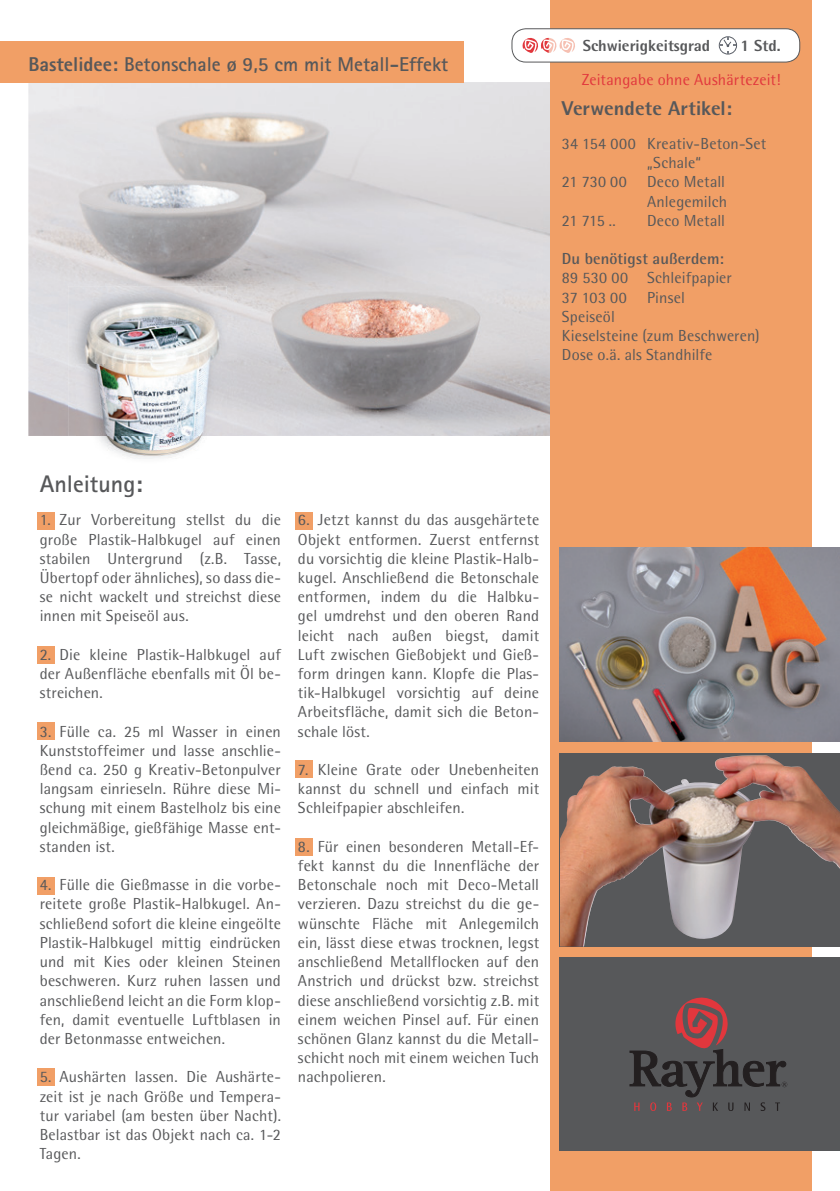
<style>
.page{position:relative;width:840px;height:1191px;background:#fff}
.page>*{position:absolute;margin:0;border:0;box-sizing:border-box;transform-origin:0 0}
.t1{font:700 24px "Rotis Sans Serif Std";color:#57585a}
.t2{font:700 20px "Rotis Sans Serif Std";color:#57585a}
.t3{font:800 20px "Rotis Semi Sans Std";letter-spacing:.005em;color:#57585a}
.t4{font:16px/19.2px "Rotis Semi Sans Std";letter-spacing:.01em;color:#57585a;text-align:justify}
.t5{font:16px "Rotis Semi Sans Std";letter-spacing:.01em;color:#e1373d}
.t6{font:800 16px "Rotis Semi Sans Std";color:#57585a}
.t7{font:700 16px "Rotis Semi Sans Std";letter-spacing:.005em;color:#57585a}
.s1{font-weight:800}
</style>
<div class="page">
<img style="left:28px;top:82px;width:522px;height:354px">
<div style="left:550px;top:0;width:261px;height:1191px;background:#f19f66"></div>
<img style="left:559px;top:547px;width:280px;height:194px">
<img style="left:559px;top:755px;width:280px;height:191px">
<div style="left:559px;top:957px;width:280px;height:194px;background:#57585a"></div>
<div style="left:37px;top:512px;width:17px;height:17px;background:#f19f66"></div>
<div style="left:37px;top:646px;width:17px;height:17px;background:#f19f66"></div>
<div style="left:37px;top:1068px;width:17px;height:17px;background:#f19f66"></div>
<div style="left:37px;top:722px;width:17px;height:17px;background:#f19f66"></div>
<div style="left:295px;top:512px;width:17px;height:17px;background:#f19f66"></div>
<div style="left:37px;top:878px;width:17px;height:17px;background:#f19f66"></div>
<div style="left:295px;top:760px;width:17px;height:17px;background:#f19f66"></div>
<div style="left:295px;top:838px;width:17px;height:17px;background:#f19f66"></div>
<div style="left:0;top:41px;width:462px;height:41px;background:#f19f66"></div>
<img style="left:68px;top:286px;width:158px;height:150px">
<img style="left:76px;top:294px;width:160px;height:165px">
<svg style="left:629px;top:997px;width:157px;height:114px"></svg>
<svg style="left:511px;top:28px;width:288px;height:35px;background:#f2edec"></svg>
<p class="t2" style="left:28px;top:51px;width:421px"><span class="s1">Bastelidee:</span> Betonschale ø 9,5 cm mit Metall-Effekt</p>
<p class="t6" style="left:582px;top:35px;width:129px">Schwierigkeitsgrad</p>
<p class="t6" style="left:740px;top:35px;width:42px">1 Std.</p>
<p class="t5" style="left:581px;top:70px;width:200px">Zeitangabe ohne Aushärtezeit!</p>
<p class="t3" style="left:561px;top:95px;width:171px">Verwendete Artikel:</p>
<p class="t4" style="left:561px;top:134px;width:206px">34 154 000 Kreativ-Beton-Set</p>
<p class="t4" style="left:646px;top:153px;width:56px">„Schale“</p>
<p class="t4" style="left:561px;top:172px;width:67px">21 730 00</p>
<p class="t4" style="left:646px;top:172px;width:82px">Deco Metall<br>Anlegemilch</p>
<p class="t4" style="left:561px;top:211px;width:55px">21 715 ..</p>
<p class="t4" style="left:646px;top:211px;width:80px">Deco Metall</p>
<p class="t7" style="left:561px;top:249px;width:163px">Du benötigst außerdem:</p>
<p class="t4" style="left:561px;top:268px;width:171px">89 530 00 Schleifpapier<br>37 103 00</p>
<p class="t4" style="left:646px;top:287px;width:39px">Pinsel</p>
<p class="t4" style="left:561px;top:307px;width:199px;text-align:left">Speiseöl<br>Kieselsteine (zum Beschweren)<br>Dose o.ä. als Standhilfe</p>
<h1 class="t1" style="left:40px;top:468px;width:104px">Anleitung:</h1>
<p class="t4" style="left:40px;top:510px;width:242px">1. Zur Vorbereitung stellst du die große Plastik-Halbkugel auf einen stabilen Untergrund (z.B. Tasse, Übertopf oder ähnliches), so dass die&shy;se nicht wackelt und streichst diese innen mit Speiseöl aus.</p>
<p class="t4" style="left:40px;top:644px;width:242px">2. Die kleine Plastik-Halbkugel auf der Außenfläche ebenfalls mit Öl be&shy;streichen.</p>
<p class="t4" style="left:40px;top:721px;width:242px">3. Fülle ca. 25 ml Wasser in einen Kunststoffeimer und lasse anschlie&shy;ßend ca. 250 g Kreativ-Betonpulver langsam einrieseln. Rühre diese Mi&shy;schung mit einem Bastelholz bis eine gleichmäßige, gießfähige Masse ent&shy;standen ist.</p>
<p class="t4" style="left:40px;top:875px;width:242px">4. Fülle die Gießmasse in die vorbe&shy;reitete große Plastik-Halbkugel. An&shy;schließend sofort die kleine eingeölte Plastik-Halbkugel mittig eindrücken und mit Kies oder kleinen Steinen beschweren. Kurz ruhen lassen und anschließend leicht an die Form klop&shy;fen, damit eventuelle Luftblasen in der Betonmasse entweichen.</p>
<p class="t4" style="left:40px;top:1067px;width:242px">5. Aushärten lassen. Die Aushärte&shy;zeit ist je nach Größe und Tempera&shy;tur variabel (am besten über Nacht).<br>Belastbar ist das Objekt nach ca. 1-2<br>Tagen.</p>
<p class="t4" style="left:298px;top:510px;width:242px">6. Jetzt kannst du das ausgehärtete Objekt entformen. Zuerst entfernst du vorsichtig die kleine Plastik-Halb&shy;kugel. Anschließend die Betonschale entformen, indem du die Halbku&shy;gel umdrehst und den oberen Rand leicht nach außen biegst, damit Luft zwischen Gießobjekt und Gieß&shy;form dringen kann. Klopfe die Plas&shy;tik-Halbkugel vorsichtig auf deine Arbeitsfläche, damit sich die Beton&shy;schale löst.</p>
<p class="t4" style="left:298px;top:760px;width:242px">7. Kleine Grate oder Unebenheiten kannst du schnell und einfach mit Schleifpapier abschleifen.</p>
<p class="t4" style="left:298px;top:836px;width:242px">8. Für einen besonderen Metall-Ef&shy;fekt kannst du die Innenfläche der Betonschale noch mit Deco-Metall verzieren. Dazu streichst du die ge&shy;wünschte Fläche mit Anlegemilch ein, lässt diese etwas trocknen, legst anschließend Metallflocken auf den Anstrich und drückst bzw. streichst diese anschließend vorsichtig z.B. mit einem weichen Pinsel auf. Für einen schönen Glanz kannst du die Metall&shy;schicht noch mit einem weichen Tuch nachpolieren.</p>
</div>
